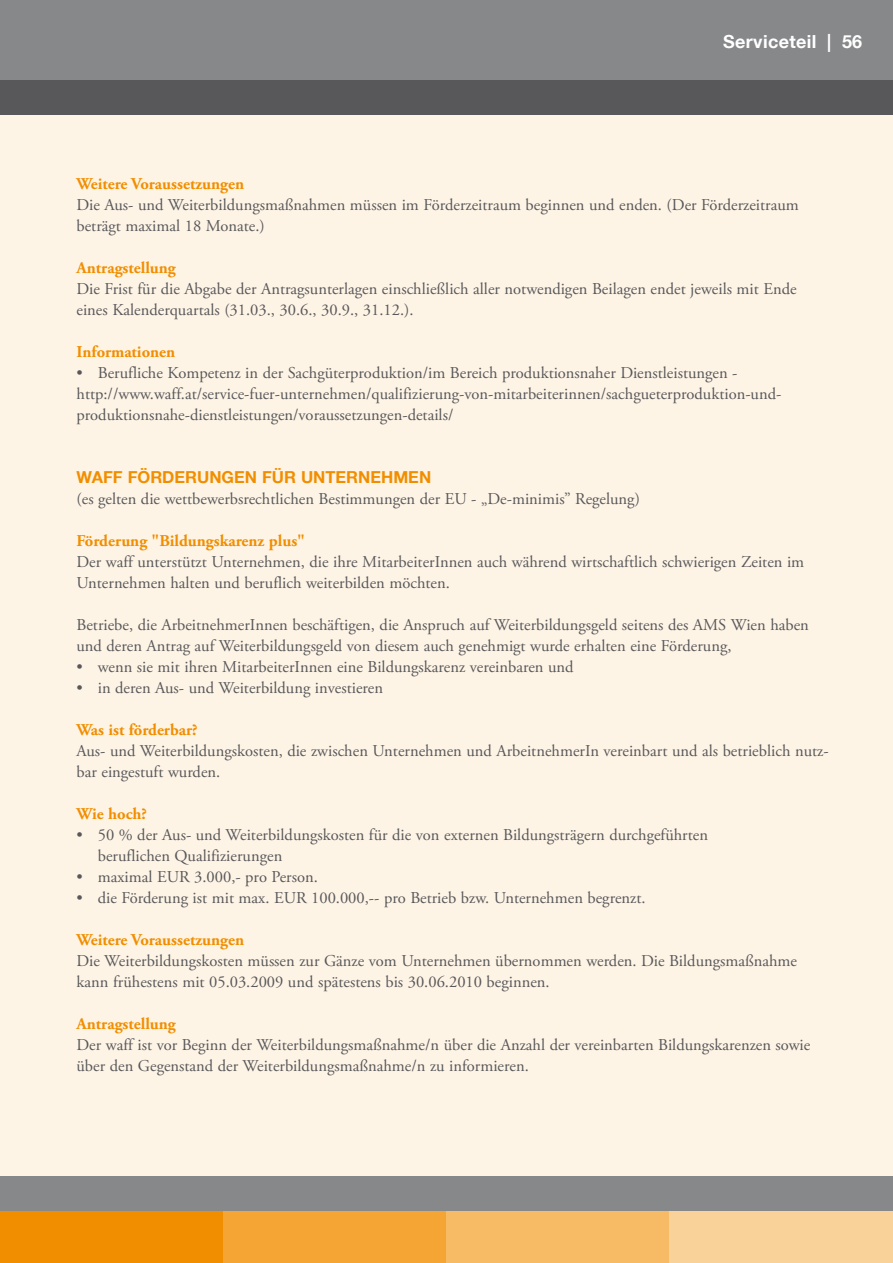
<style>
.page{position:relative;width:893px;height:1263px;background:#fff}
.page>*{position:absolute;margin:0;border:0;box-sizing:border-box;transform-origin:0 0}
.t1{font:700 18px "Helvetica Neue LT Com";letter-spacing:.02em;color:#fff}
.t2{font:16.5px/21px "Adobe Garamond Pro";color:#58585a}
.t3{font:700 16.5px "Adobe Garamond Pro";color:#f18e00}
.t4{font:700 16.5px "Helvetica Neue LT Com";color:#f18e00}
</style>
<div class="page">
<div style="left:0;top:81px;width:893px;height:1105px;background:#fef4e6"></div>
<div style="left:0;top:0;width:893px;height:82px;background:#87888a"></div>
<div style="left:0;top:81px;width:893px;height:34px;background:#58585a"></div>
<div style="left:0;top:1178px;width:223px;height:85px;background:#f18e00"></div>
<div style="left:223px;top:1178px;width:223px;height:85px;background:#f4a533"></div>
<div style="left:446px;top:1178px;width:224px;height:85px;background:#f7bb66"></div>
<div style="left:670px;top:1178px;width:223px;height:85px;background:#f9d299"></div>
<div style="left:0;top:1177px;width:893px;height:34px;background:#87888a"></div>
<p class="t1" style="left:723px;top:30px;width:141px">SERVICETEIL | 56</p>
<p class="t3" style="left:77px;top:174px;width:169px">Weitere Voraussetzungen</p>
<p class="t2" style="left:77px;top:195px;width:724px">Die Aus- und Weiterbildungsmaßnahmen müssen im Förderzeitraum beginnen und enden. (Der Förderzeitraum beträgt maximal 18 Monate.)</p>
<p class="t3" style="left:77px;top:258px;width:101px">Antragstellung</p>
<p class="t2" style="left:77px;top:279px;width:721px">Die Frist für die Abgabe der Antragsunterlagen einschließlich aller notwendigen Beilagen endet jeweils mit Ende eines Kalenderquartals (31.03., 30.6., 30.9., 31.12.).</p>
<p class="t3" style="left:77px;top:342px;width:100px">Informationen</p>
<p class="t2" style="left:77px;top:363px;width:663px">• Berufliche Kompetenz in der Sachgüterproduktion/im Bereich produktionsnaher Dienstleistungen -</p>
<p class="t2" style="left:77px;top:384px;width:706px">http://www.waff.at/service-fuer-unternehmen/qualifizierung-von-mitarbeiterinnen/sachgueterproduktion-und&shy;produktionsnahe-dienstleistungen/voraussetzungen-details/</p>
<p class="t4" style="left:77px;top:467px;width:356px">WAFF FÖRDERUNGEN FÜR UNTERNEHMEN</p>
<p class="t2" style="left:77px;top:489px;width:565px">(es gelten die wettbewerbsrechtlichen Bestimmungen der EU - „De-minimis” Regelung)</p>
<p class="t3" style="left:77px;top:531px;width:230px">Förderung "Bildungskarenz plus"</p>
<p class="t2" style="left:77px;top:552px;width:729px">Der waff unterstützt Unternehmen, die ihre MitarbeiterInnen auch während wirtschaftlich schwierigen Zeiten im<br>Unternehmen halten und beruflich weiterbilden möchten.</p>
<p class="t2" style="left:77px;top:615px;width:734px">Betriebe, die ArbeitnehmerInnen beschäftigen, die Anspruch auf Weiterbildungsgeld seitens des AMS Wien haben und deren Antrag auf Weiterbildungsgeld von diesem auch genehmigt wurde erhalten eine Förderung,</p>
<p class="t2" style="left:77px;top:657px;width:499px">• wenn sie mit ihren MitarbeiterInnen eine Bildungskarenz vereinbaren und</p>
<p class="t2" style="left:77px;top:678px;width:308px">• in deren Aus- und Weiterbildung investieren</p>
<p class="t3" style="left:77px;top:720px;width:123px">Was ist förderbar?</p>
<p class="t2" style="left:77px;top:741px;width:753px">Aus- und Weiterbildungskosten, die zwischen Unternehmen und ArbeitnehmerIn vereinbart und als betrieblich nutz&shy;bar eingestuft wurden.</p>
<p class="t3" style="left:77px;top:804px;width:72px">Wie hoch?</p>
<p class="t2" style="left:77px;top:825px;width:633px">• 50 % der Aus- und Weiterbildungskosten für die von externen Bildungsträgern durchgeführten</p>
<p class="t2" style="left:98px;top:846px;width:186px">beruflichen Qualifizierungen</p>
<p class="t2" style="left:77px;top:867px;width:243px">• maximal EUR 3.000,- pro Person.</p>
<p class="t2" style="left:77px;top:888px;width:571px">• die Förderung ist mit max. EUR 100.000,-- pro Betrieb bzw. Unternehmen begrenzt.</p>
<p class="t3" style="left:77px;top:930px;width:169px">Weitere Voraussetzungen</p>
<p class="t2" style="left:77px;top:951px;width:722px">Die Weiterbildungskosten müssen zur Gänze vom Unternehmen übernommen werden. Die Bildungsmaßnahme kann frühestens mit 05.03.2009 und spätestens bis 30.06.2010 beginnen.</p>
<p class="t3" style="left:77px;top:1014px;width:101px">Antragstellung</p>
<p class="t2" style="left:77px;top:1035px;width:735px">Der waff ist vor Beginn der Weiterbildungsmaßnahme/n über die Anzahl der vereinbarten Bildungskarenzen sowie über den Gegenstand der Weiterbildungsmaßnahme/n zu informieren.</p>
</div>
